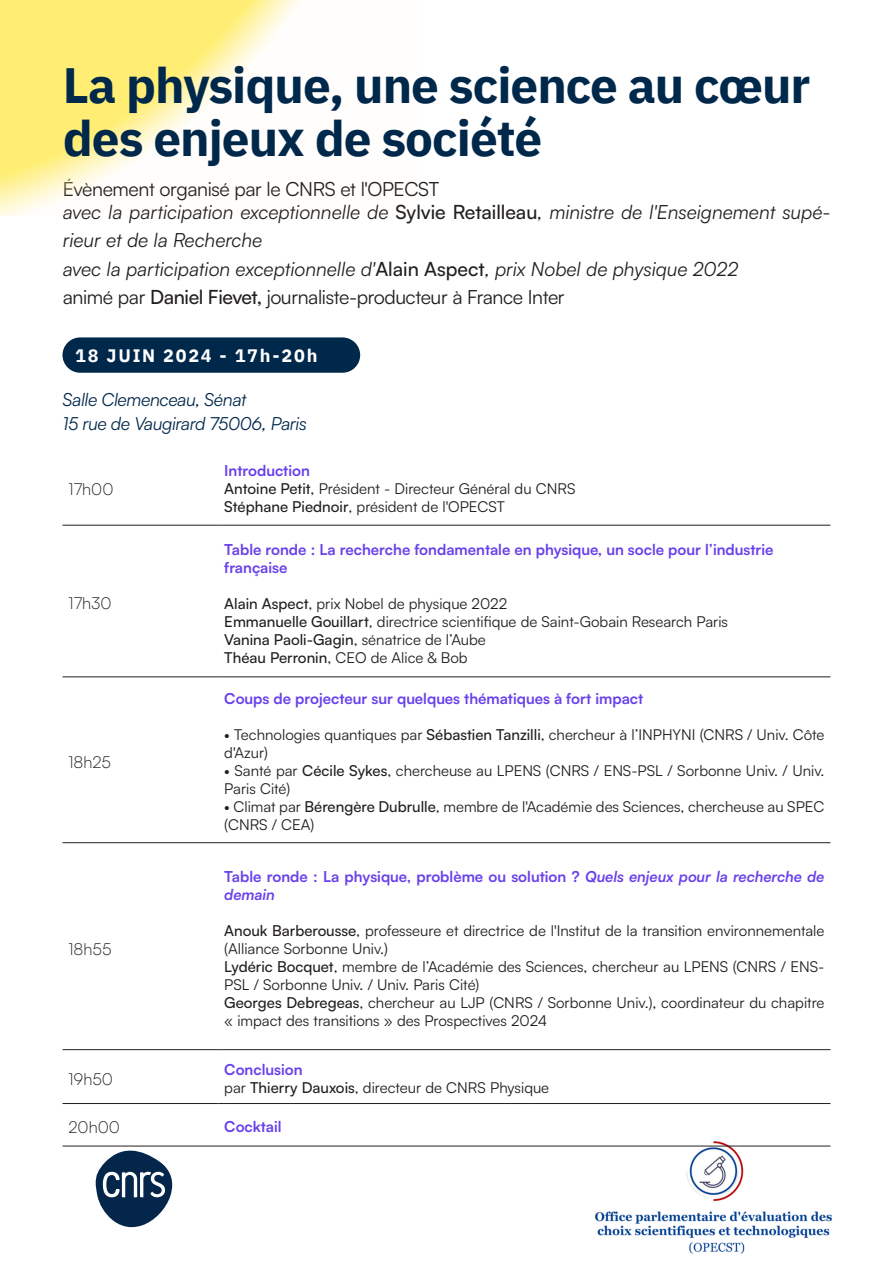
<style>
.page{position:relative;width:893px;height:1263px;background:#fff}
.page>*{position:absolute;margin:0;border:0;box-sizing:border-box;transform-origin:0 0}
.Titre_1{font:700 49.5px/52.5px "IBM Plex Sans";letter-spacing:-.02em;color:#00284b}
.t1{font:italic 19.5px/28.5px "Satoshi";color:#231f20}
.Titre_1-2{font:19.5px "Satoshi";letter-spacing:-.02em;color:#231f20}
.Titre_1-3{font:italic 18px "Satoshi";letter-spacing:-.02em;color:#00284b}
.Titre_cartouche_encadré{font:700 18px "IBM Plex Sans";letter-spacing:.1em;color:#fff}
.t2{font:300 16.5px "Satoshi";color:#231f20}
.t3{font:15px/18px "Satoshi";color:#231f20}
.t4{font:700 15px/18px "Satoshi";color:#6941eb}
.s1{font-weight:500;font-style:normal}
.s2{font-weight:500}
.s3{font-style:italic}
</style>
<div class="page">
<div style="left:63px;top:337px;width:297px;height:36px;background:#00284b;border-radius:18px"></div>
<svg style="left:0;top:0;width:301px;height:216px"></svg>
<svg style="left:96px;top:1150px;width:76px;height:77px"></svg>
<img style="left:590px;top:1141px;width:242px;height:113px">
<hr style="left:63px;top:525px;width:155px;height:1px;background:#231f20">
<hr style="left:63px;top:677px;width:155px;height:1px;background:#231f20">
<hr style="left:63px;top:842px;width:155px;height:1px;background:#231f20">
<hr style="left:63px;top:1049px;width:155px;height:1px;background:#231f20">
<hr style="left:63px;top:1103px;width:155px;height:1px;background:#231f20">
<hr style="left:63px;top:1146px;width:155px;height:1px;background:#231f20">
<hr style="left:218px;top:525px;width:612px;height:1px;background:#231f20">
<hr style="left:218px;top:677px;width:612px;height:1px;background:#231f20">
<hr style="left:218px;top:842px;width:612px;height:1px;background:#231f20">
<hr style="left:218px;top:1049px;width:612px;height:1px;background:#231f20">
<hr style="left:218px;top:1103px;width:612px;height:1px;background:#231f20">
<hr style="left:218px;top:1146px;width:612px;height:1px;background:#231f20">
<p class="Titre_1" style="left:63px;top:55px;width:749px">La physique, une science au cœur des enjeux de société</p>
<p class="Titre_1-2" style="left:63px;top:176px;width:378px">Évènement organisé par le CNRS et l'OPECST</p>
<p class="t1" style="left:63px;top:197px;width:769px">avec la participation exceptionnelle de <span class="s1">Sylvie Retailleau</span>, ministre de l'Enseignement supé&shy;rieur et de la Recherche</p>
<p class="t1" style="left:63px;top:254px;width:677px">avec la participation exceptionnelle d'<span class="s1">Alain Aspect</span>, prix Nobel de physique 2022</p>
<p class="Titre_1-2" style="left:63px;top:284px;width:503px">animé par <span class="s2">Daniel Fievet,</span> journaliste-producteur à France Inter</p>
<p class="Titre_cartouche_encadré" style="left:75px;top:341px;width:244px">18 JUIN 2024 - 17h-20h</p>
<p class="Titre_1-3" style="left:63px;top:388px;width:185px">Salle Clemenceau, Sénat</p>
<p class="Titre_1-3" style="left:63px;top:412px;width:246px">15 rue de Vaugirard 75006, Paris</p>
<p class="t2" style="left:69px;top:479px;width:46px">17h00</p>
<p class="t2" style="left:69px;top:593px;width:45px">17h30</p>
<p class="t2" style="left:69px;top:752px;width:44px">18h25</p>
<p class="t2" style="left:69px;top:938px;width:44px">18h55</p>
<p class="t2" style="left:69px;top:1068px;width:46px">19h50</p>
<p class="t4" style="left:224px;top:461px;width:87px">Introduction</p>
<p class="t3" style="left:224px;top:479px;width:353px"><span class="s2">Antoine Petit</span>, Président - Directeur Général du CNRS</p>
<p class="t3" style="left:224px;top:497px;width:282px"><span class="s2">Stéphane Piednoir</span>, président de l'OPECST</p>
<p class="t4" style="left:224px;top:539px;width:551px">Table ronde : La recherche fondamentale en physique, un socle pour l’industrie</p>
<p class="t4" style="left:224px;top:557px;width:65px">française</p>
<p class="t3" style="left:224px;top:594px;width:284px"><span class="s2">Alain Aspect</span>, prix Nobel de physique 2022</p>
<p class="t3" style="left:224px;top:612px;width:505px"><span class="s2">Emmanuelle Gouillart</span>, directrice scientifique de Saint-Gobain Research Paris</p>
<p class="t3" style="left:224px;top:630px;width:263px"><span class="s2">Vanina Paoli-Gagin</span>, sénatrice de l’Aube</p>
<p class="t3" style="left:224px;top:648px;width:245px"><span class="s2">Théau Perronin</span>, CEO de Alice &amp; Bob</p>
<p class="t4" style="left:224px;top:689px;width:420px">Coups de projecteur sur quelques thématiques à fort impact</p>
<p class="t3" style="left:224px;top:725px;width:602px">• Technologies quantiques par <span class="s2">Sébastien Tanzilli</span>, chercheur à l’INPHYNI (CNRS / Univ. Côte d'Azur)</p>
<p class="t3" style="left:224px;top:761px;width:602px">• Santé par <span class="s2">Cécile Sykes</span>, chercheuse au LPENS (CNRS / ENS-PSL / Sorbonne Univ. / Univ.<br>Paris Cité)</p>
<p class="t3" style="left:224px;top:797px;width:602px">• Climat par <span class="s2">Bérengère Dubrulle</span>, membre de l'Académie des Sciences, chercheuse au SPEC (CNRS / CEA)</p>
<p class="t4" style="left:224px;top:866px;width:602px">Table ronde : La physique, problème ou solution ? <span class="s3">Quels enjeux pour la recherche de demain</span></p>
<p class="t3" style="left:224px;top:921px;width:602px"><span class="s2">Anouk Barberousse</span>, professeure et directrice de l'Institut de la transition environnementale (Alliance Sorbonne Univ.)</p>
<p class="t3" style="left:224px;top:957px;width:602px"><span class="s2">Lydéric Bocquet</span>, membre de l’Académie des Sciences, chercheur au LPENS (CNRS / ENS-<br>PSL / Sorbonne Univ. / Univ. Paris Cité)</p>
<p class="t3" style="left:224px;top:993px;width:602px"><span class="s2">Georges Debregeas</span>, chercheur au LJP (CNRS / Sorbonne Univ.), coordinateur du chapitre « impact des transitions » des Prospectives 2024</p>
<p class="t4" style="left:224px;top:1060px;width:80px">Conclusion</p>
<p class="t3" style="left:224px;top:1078px;width:326px">par <span class="s2">Thierry Dauxois</span>, directeur de CNRS Physique</p>
<p class="t2" style="left:69px;top:1117px;width:53px">20h00</p>
<p class="t4" style="left:224px;top:1117px;width:59px">Cocktail</p>
</div>
